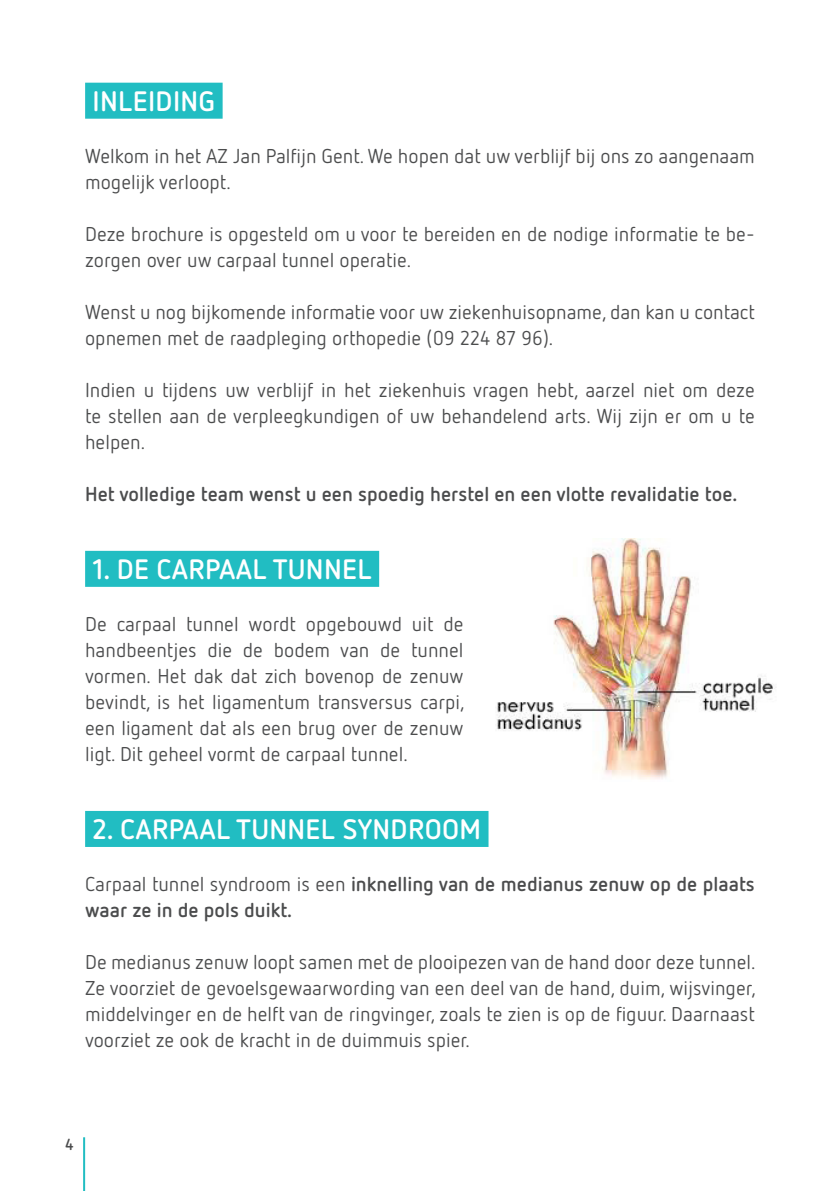
<style>
.page{position:relative;width:840px;height:1191px;background:#fff}
.page>*{position:absolute;margin:0;border:0;box-sizing:border-box;transform-origin:0 0}
.Titel{font:700 28px "Netto OT";letter-spacing:.01em;color:#fff}
.Bodytekst{font:20px/26px "Netto OT";color:#4b4c4d}
.Bodytekst-2{font:700 20px/26px "Netto OT";color:#4b4c4d}
.t1{font:700 16px "Netto OT";color:#4b4c4d}
.s1{font-weight:400}
</style>
<div class="page">
<hr style="left:83px;top:1137px;width:2px;height:54px;background:#21bdc2">
<div style="left:85px;top:83px;width:137px;height:36px;background:#21bdc2"></div>
<div style="left:85px;top:551px;width:294px;height:36px;background:#21bdc2"></div>
<div style="left:85px;top:811px;width:403px;height:36px;background:#21bdc2"></div>
<img style="left:497px;top:538px;width:279px;height:241px">
<p class="Titel" style="left:92px;top:84px;width:124px">INLEIDING</p>
<p class="Bodytekst" style="left:85px;top:143px;width:670px">Welkom in het AZ Jan Palfijn Gent. We hopen dat uw verblijf bij ons zo aangenaam mogelijk verloopt.</p>
<p class="Bodytekst" style="left:85px;top:221px;width:670px">Deze brochure is opgesteld om u voor te bereiden en de nodige informatie te be&shy;zorgen over uw carpaal tunnel operatie.</p>
<p class="Bodytekst" style="left:85px;top:299px;width:670px">Wenst u nog bijkomende informatie voor uw ziekenhuisopname, dan kan u contact opnemen met de raadpleging orthopedie (09 224 87 96).</p>
<p class="Bodytekst" style="left:85px;top:377px;width:671px;text-align:justify">Indien u tijdens uw verblijf in het ziekenhuis vragen hebt, aarzel niet om deze te stellen aan de verpleegkundigen of uw behandelend arts. Wij zijn er om u te helpen.</p>
<p class="Bodytekst-2" style="left:85px;top:480px;width:653px">Het volledige team wenst u een spoedig herstel en een vlotte revalidatie toe.</p>
<p class="Titel" style="left:92px;top:552px;width:281px">1. DE CARPAAL TUNNEL</p>
<p class="Bodytekst" style="left:85px;top:611px;width:380px;text-align:justify">De carpaal tunnel wordt opgebouwd uit de handbeentjes die de bodem van de tunnel vormen. Het dak dat zich bovenop de zenuw bevindt, is het ligamentum transversus carpi, een ligament dat als een brug over de zenuw ligt. Dit geheel vormt de carpaal tunnel.</p>
<p class="Titel" style="left:92px;top:812px;width:390px">2. CARPAAL TUNNEL SYNDROOM</p>
<p class="Bodytekst-2" style="left:85px;top:870px;width:671px"><span class="s1">Carpaal tunnel syndroom is een</span> inknelling van de medianus zenuw op de plaats waar ze in de pols duikt.</p>
<p class="Bodytekst" style="left:85px;top:949px;width:671px;text-align:justify">De medianus zenuw loopt samen met de plooipezen van de hand door deze tunnel.<br>Ze voorziet de gevoelsgewaarwording van een deel van de hand, duim, wijsvinger, middelvinger en de helft van de ringvinger, zoals te zien is op de figuur. Daarnaast voorziet ze ook de kracht in de duimmuis spier.</p>
<p class="t1" style="left:65px;top:1134px;width:10px">4</p>
</div>
